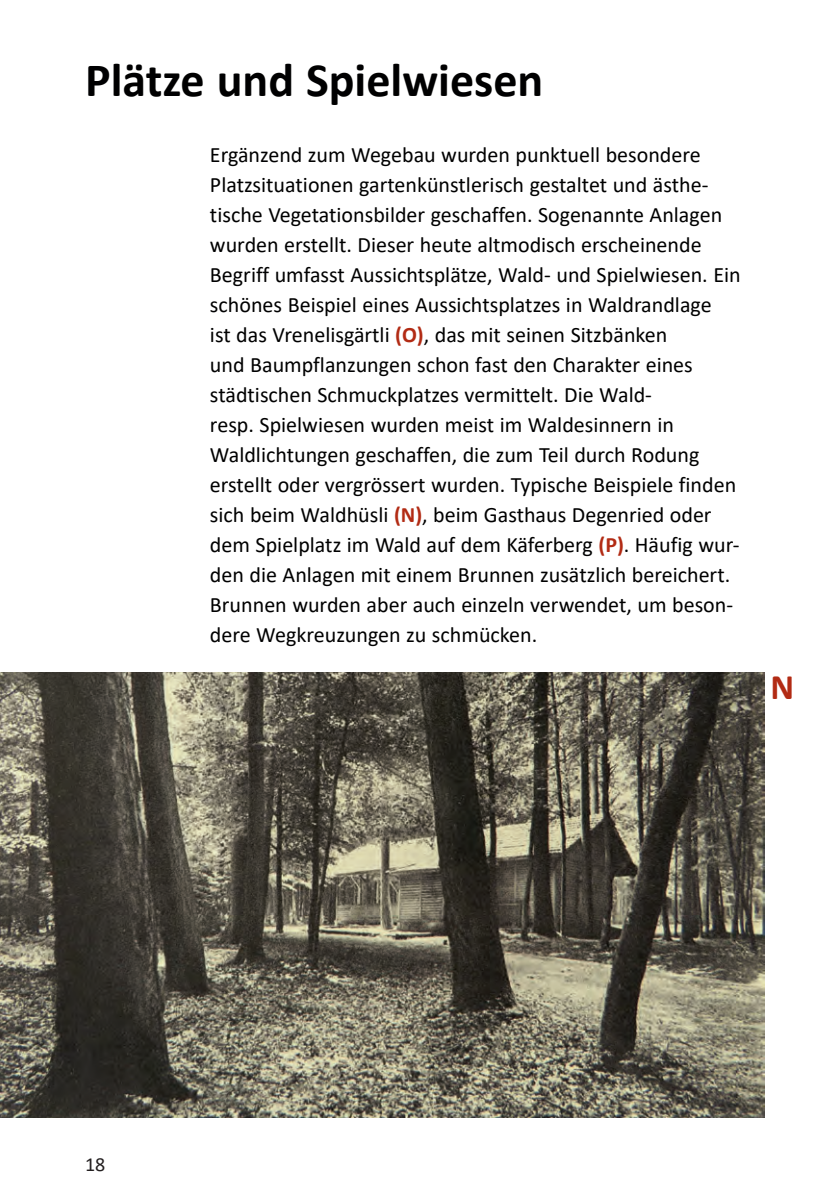
<style>
.page{position:relative;width:840px;height:1191px;background:#fff}
.page>*{position:absolute;margin:0;border:0;box-sizing:border-box;transform-origin:0 0}
.t1{font:700 48px "Calibri";color:#000001}
.t2{font:700 36px "Calibri";color:#b22b14}
.t3{font:22px/30px "Calibri";color:#000001}
.t4{font:20px "Calibri";color:#231f20}
.s1{font-weight:700;color:#b22b14}
</style>
<div class="page">
<img style="left:0;top:672px;width:764px;height:445px">
<h1 class="t1" style="left:85px;top:46px;width:459px">Plätze und Spielwiesen</h1>
<p class="t3" style="left:210px;top:139px;width:532px">Ergänzend zum Wegebau wurden punktuell besondere Platzsituationen gartenkünstlerisch gestaltet und ästhe&shy;tische Vegetationsbilder geschaffen. Sogenannte Anlagen wurden erstellt. Dieser heute altmodisch erscheinende Begriff umfasst Aussichtsplätze, Wald- und Spielwiesen. Ein schönes Beispiel eines Aussichtsplatzes in Waldrandlage<br>ist das Vrenelisgärtli <span class="s1">(O)</span>, das mit seinen Sitzbänken<br>und Baumpflanzungen schon fast den Charakter eines städtischen Schmuckplatzes vermittelt. Die Wald-<br>resp. Spielwiesen wurden meist im Waldesinnern in Waldlichtungen geschaffen, die zum Teil durch Rodung erstellt oder vergrössert wurden. Typische Beispiele finden sich beim Waldhüsli <span class="s1">(N)</span>, beim Gasthaus Degenried oder dem Spielplatz im Wald auf dem Käferberg <span class="s1">(P)</span>. Häufig wur&shy;den die Anlagen mit einem Brunnen zusätzlich bereichert.<br>Brunnen wurden aber auch einzeln verwendet, um beson&shy;dere Wegkreuzungen zu schmücken.</p>
<h2 class="t2" style="left:770px;top:662px;width:25px">N</h2>
<p class="t4" style="left:85px;top:1150px;width:22px">18</p>
</div>
